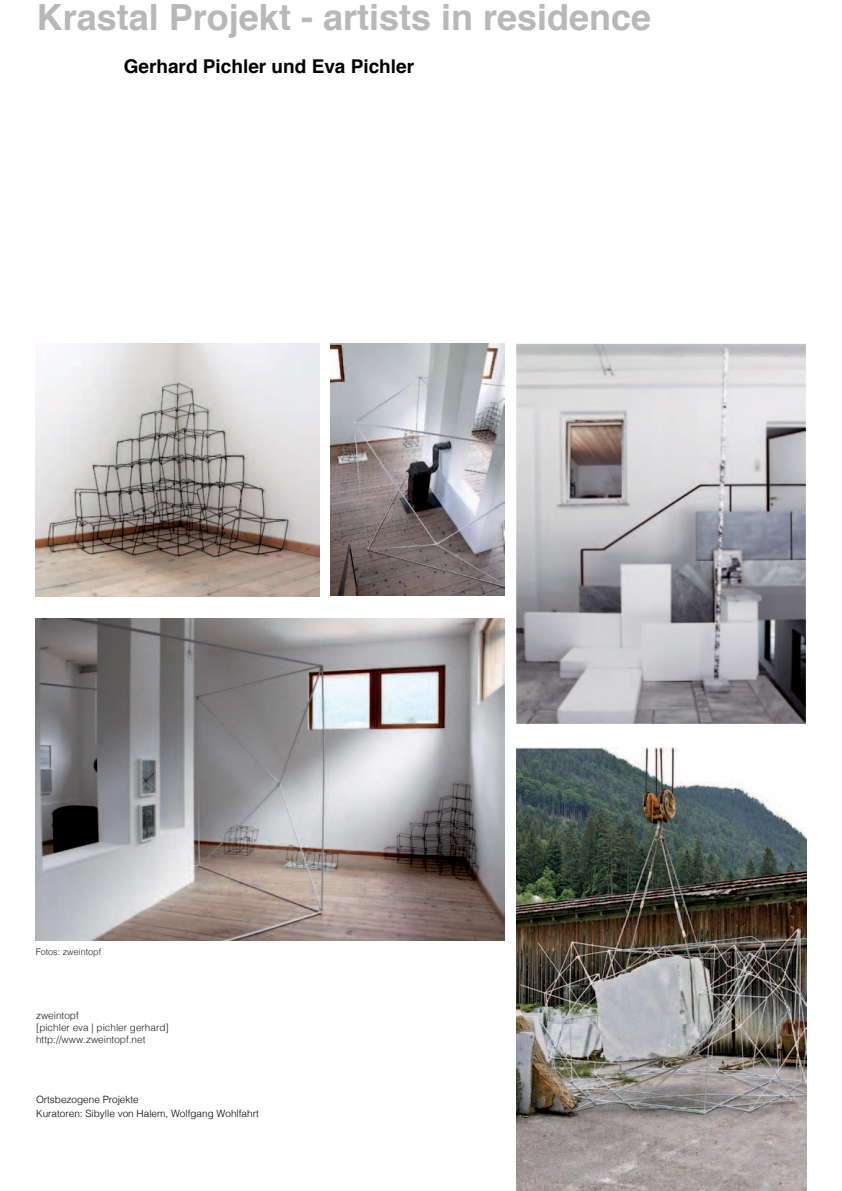
<style>
.page{position:relative;width:842px;height:1191px;background:#fff}
.page>*{position:absolute;margin:0;border:0;box-sizing:border-box;transform-origin:0 0}
.t1{font:700 36px "Helvetica";color:#b8b8b8}
.t2{font:700 19px "Helvetica";color:#000}
.t3{font:300 10px/14px "Helvetica";color:#000}
.t4{font:300 10px/12px "Helvetica";color:#231f20}
.t5{font:300 9px "Helvetica";color:#231f20}
.s1{color:#b6b8ba}
</style>
<div class="page">
<img style="left:516px;top:747px;width:290px;height:444px">
<img style="left:36px;top:619px;width:468px;height:321px">
<img style="left:516px;top:344px;width:290px;height:380px">
<img style="left:36px;top:344px;width:284px;height:253px">
<img style="left:331px;top:344px;width:173px;height:252px">
<h1 class="t1" style="left:37px;top:-12px;width:616px"><span class="s1">Krastal Projekt -</span> artists in residence</h1>
<h2 class="t2" style="left:124px;top:51px;width:292px">Gerhard Pichler und Eva Pichler</h2>
<p class="t5" style="left:36px;top:944px;width:67px">Fotos: zweintopf</p>
<p class="t4" style="left:36px;top:1009px;width:134px">zweintopf<br>[pichler eva | pichler gerhard] http://www.zweintopf.net</p>
<p class="t3" style="left:36px;top:1091px;width:224px">Ortsbezogene Projekte<br>Kuratoren: Sibylle von Halem, Wolfgang Wohlfahrt</p>
</div>
